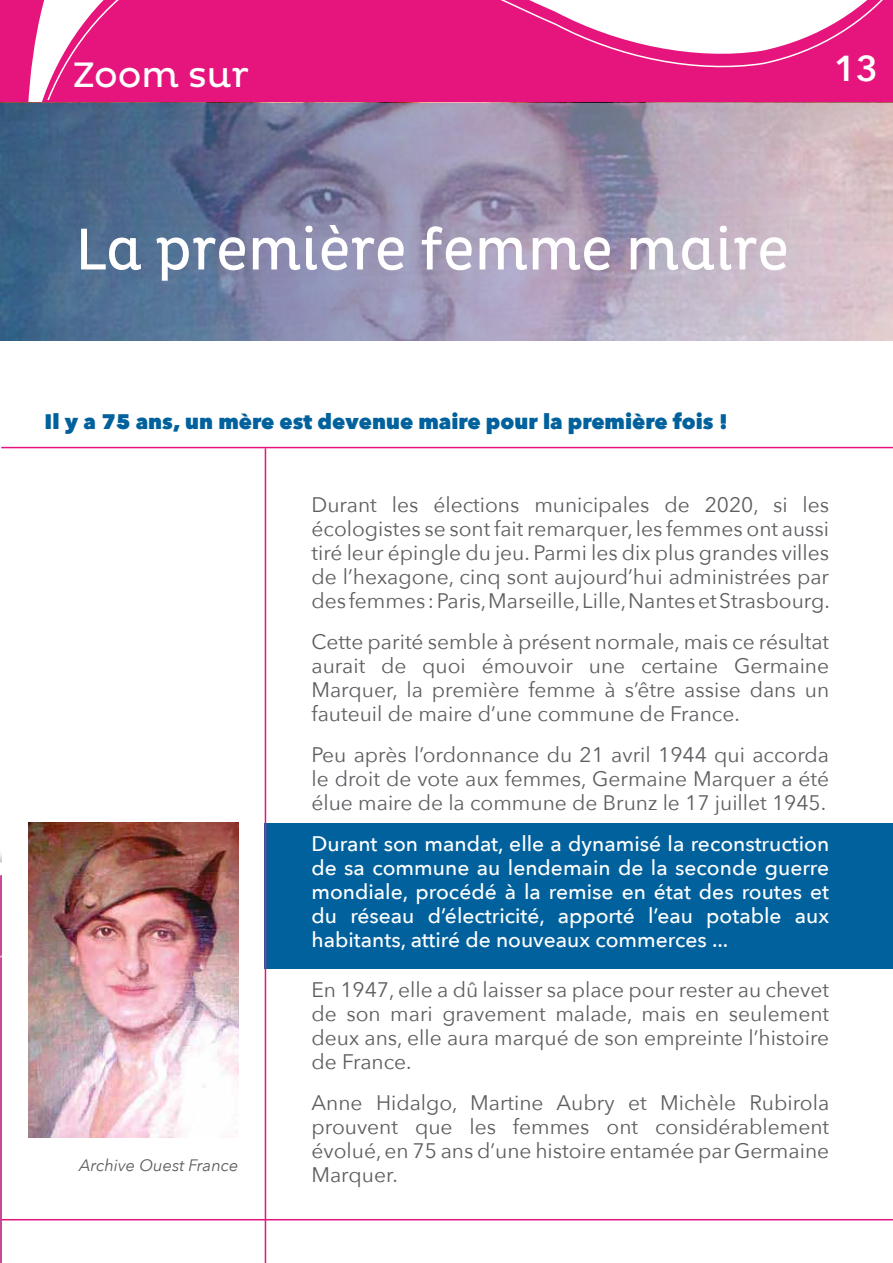
<style>
.page{position:relative;width:893px;height:1263px;background:#fff}
.page>*{position:absolute;margin:0;border:0;box-sizing:border-box;transform-origin:0 0}
.t1{font:60px "Pluto Cond";color:#fff}
.t2{font:36px "Pluto";color:#fff}
.t3{font:600 36px "Avenir Next";color:#fff}
.t4{font:21px/24px "Avenir Next";color:#5e5d61;text-align:justify}
.t5{font:500 21px/24px "Avenir Next";color:#fff;text-align:justify}
.t6{font:800 21px "Avenir Next";color:#00619c}
.t7{font:italic 16.5px "Avenir Next";color:#5e5d61}
</style>
<div class="page">
<svg style="left:0;top:854px;width:7px;height:409px"></svg>
<svg style="left:0;top:0;width:893px;height:103px;background:#d12a75"></svg>
<div style="left:23px;top:0;width:870px;height:102px;background:#e5157d"></div>
<svg style="left:24px;top:0;width:869px;height:99px"></svg>
<div style="left:265px;top:822px;width:628px;height:146px;background:#00619c"></div>
<svg style="left:0;top:104px;width:893px;height:236px;background:#8f90ab"></svg>
<img style="left:28px;top:822px;width:210px;height:316px">
<hr style="left:265px;top:448px;width:1px;height:815px;background:#e5157d">
<hr style="left:1px;top:447px;width:892px;height:1px;background:#e5157d">
<hr style="left:1px;top:1219px;width:892px;height:1px;background:#e5157d">
<h2 class="t2" style="left:72px;top:54px;width:178px">Zoom sur</h2>
<h2 class="t3" style="left:834px;top:38px;width:45px">13</h2>
<h1 class="t1" style="left:75px;top:215px;width:715px">La première femme maire</h1>
<p class="t6" style="left:45px;top:409px;width:685px">Il y a 75 ans, un mère est devenue maire pour la première fois !</p>
<p class="t7" style="left:79px;top:1151px;width:161px">Archive Ouest France</p>
<p class="t4" style="left:311px;top:492px;width:520px">Durant les élections municipales de 2020, si les écologistes se sont fait remarquer, les femmes ont aussi tiré leur épingle du jeu. Parmi les dix plus grandes villes de l’hexagone, cinq sont aujourd’hui administrées par des femmes : Paris, Marseille, Lille, Nantes et Strasbourg.</p>
<p class="t4" style="left:311px;top:629px;width:519px">Cette parité semble à présent normale, mais ce résultat aurait de quoi émouvoir une certaine Germaine Marquer, la première femme à s’être assise dans un fauteuil de maire d’une commune de France.</p>
<p class="t4" style="left:311px;top:742px;width:519px">Peu après l’ordonnance du 21 avril 1944 qui accorda le droit de vote aux femmes, Germaine Marquer a été élue maire de la commune de Brunz le 17 juillet 1945.</p>
<p class="t5" style="left:311px;top:831px;width:519px">Durant son mandat, elle a dynamisé la reconstruction de sa commune au lendemain de la seconde guerre mondiale, procédé à la remise en état des routes et du réseau d’électricité, apporté l’eau potable aux habitants, attiré de nouveaux commerces ...</p>
<p class="t4" style="left:311px;top:976px;width:519px">En 1947, elle a dû laisser sa place pour rester au chevet de son mari gravement malade, mais en seulement deux ans, elle aura marqué de son empreinte l’histoire de France.</p>
<p class="t4" style="left:311px;top:1089px;width:519px">Anne Hidalgo, Martine Aubry et Michèle Rubirola prouvent que les femmes ont considérablement évolué, en 75 ans d’une histoire entamée par Germaine Marquer.</p>
</div>
